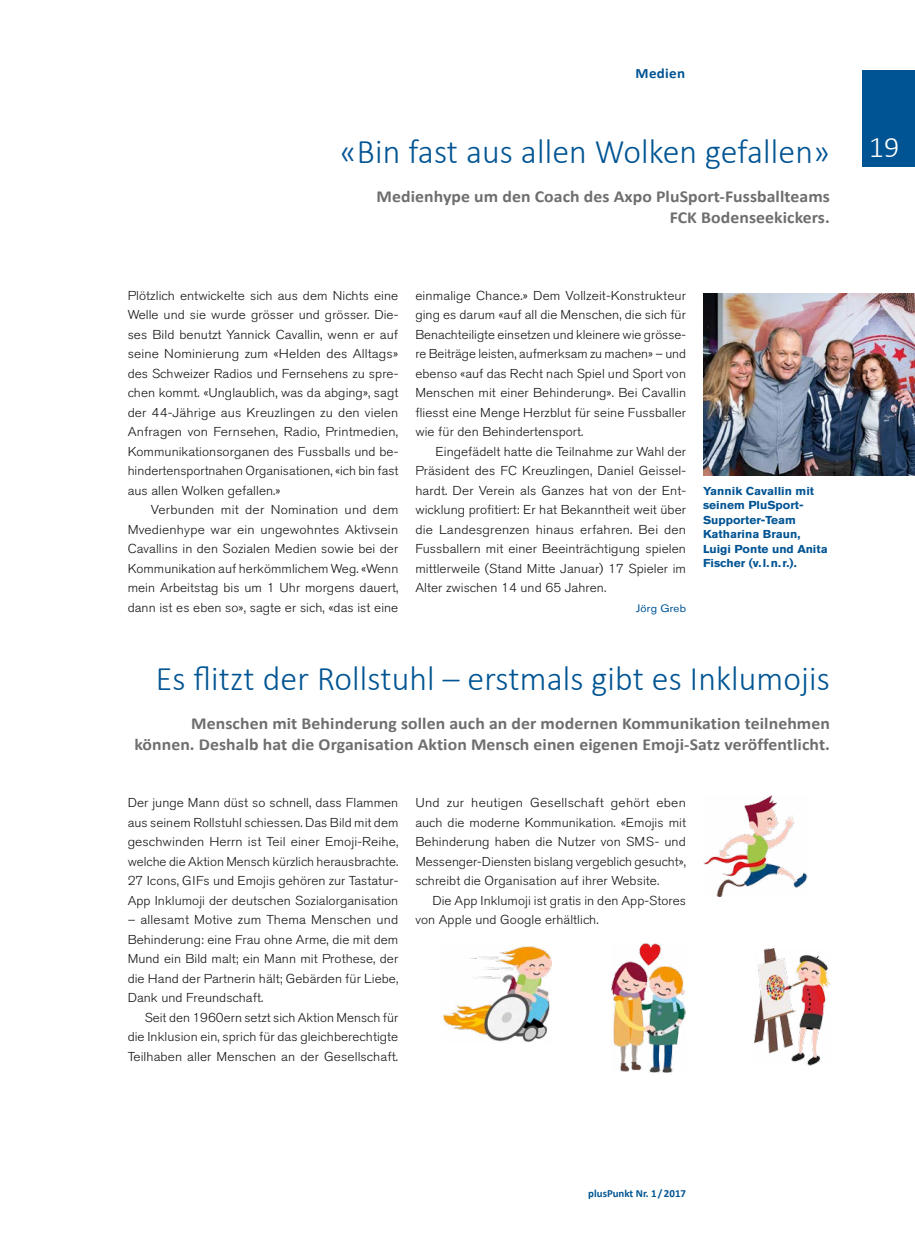
<style>
.page{position:relative;width:915px;height:1234px;background:#fff}
.page>*{position:absolute;margin:0;border:0;box-sizing:border-box;transform-origin:0 0}
.H2_01_hauptitel_kleiner{font:300 34.5px "Calibri";letter-spacing:.005em;color:#005493}
.t1{font:300 30px "Calibri";color:#fff}
.P_01_lead{font:700 16.8px/21px "Calibri";letter-spacing:.005em;color:#6e6e6e;text-align:right;scale:1.05 1}
.H1_01_kolumnentitel{font:700 14.25px "Calibri";letter-spacing:.02em;color:#005493;scale:1.05 1}
.P_01_lauftext_oe{font:300 12.9px/19.5px "Akzidenz Grotesk BE";letter-spacing:.005em;color:#181716;text-align:justify;scale:1.06 1}
.P_01_lauftext_me{font:300 12.9px/19.5px "Akzidenz Grotesk BE";letter-spacing:.005em;color:#181716;text-align:justify;scale:1.07 1}
.P_01_lauftext_me-2{font:300 12.9px/19.5px "Akzidenz Grotesk BE";letter-spacing:.005em;color:#181716;text-align:justify;scale:1.05 1}
.P_01_lauftext_me-3{font:300 12.9px/19.5px "Akzidenz Grotesk BE";letter-spacing:.005em;color:#181716;text-align:justify;scale:1.06 1}
.P_01_lauftext_oe-2{font:300 12.9px/19.5px "Akzidenz Grotesk BE";letter-spacing:.005em;color:#181716;text-align:justify;scale:1.05 1}
.P_01_lauftext_oe-3{font:300 12.9px/19.5px "Akzidenz Grotesk BE";letter-spacing:.005em;color:#181716;text-align:justify;scale:1.07 1}
.P_01_lauftext_me-4{font:300 12.9px/19.5px "Akzidenz Grotesk BE";letter-spacing:.005em;color:#181716;text-align:justify;scale:1.04 1}
.P_01_Bildlegende_linksbündig{font:700 11.4px/14.4px "Akzidenz Grotesk BE";color:#005493;scale:1.05 1}
.t2{font:700 10.8px "Calibri";color:#005493}
.P_01_autor{font:10.65px "Akzidenz Grotesk BE";letter-spacing:.02em;color:#005493;scale:1.05 1}
</style>
<div class="page">
<div style="left:862px;top:71px;width:52px;height:96px;background:#005493"></div>
<img style="left:703px;top:293px;width:211px;height:182px">
<img style="left:703px;top:795px;width:104px;height:101px">
<img style="left:443px;top:946px;width:108px;height:96px">
<img style="left:611px;top:943px;width:74px;height:128px">
<img style="left:754px;top:948px;width:75px;height:117px">
<h1 class="H1_01_kolumnentitel" style="left:635px;top:64px;width:49px">Medien</h1>
<h2 class="H2_01_hauptitel_kleiner" style="left:340px;top:130px;width:491px">«Bin fast aus allen Wolken gefallen»</h2>
<p class="P_01_lead" style="left:376px;top:186px;width:433px">Medienhype um den Coach des Axpo PluSport-Fussballteams<br>FCK -Bodenseekickers.</p>
<p class="P_01_lauftext_oe" style="left:128px;top:286px;width:257px">Plötzlich entwickelte sich aus dem Nichts eine Welle und sie wurde grösser und grösser. Die&shy;ses Bild benutzt Yannick Cavallin, wenn er auf seine Nominierung zum «Helden des Alltags» des Schweizer Radios und Fernsehens zu spre&shy;chen kommt. «Unglaublich, was da abging», sagt der 44-Jährige aus Kreuzlingen zu den vielen Anfragen von Fernsehen, Radio, Printmedien, Kommunikationsorganen des Fussballs und be&shy;hindertensportnahen Organisationen, «ich bin fast aus allen Wolken gefallen.»</p>
<p class="P_01_lauftext_me" style="left:128px;top:500px;width:254px;text-indent:23px">Verbunden mit der Nomination und dem Mvedienhype war ein ungewohntes Aktivsein Cavallins in den Sozialen Medien sowie bei der Kommunikation auf herkömmlichem Weg. «Wenn mein Arbeitstag bis um 1 Uhr morgens dauert, dann ist es eben so», sagte er sich, «das ist eine</p>
<p class="P_01_lauftext_me-3" style="left:415px;top:286px;width:257px">einmalige Chance.» Dem Vollzeit-Konstrukteur ging es darum «auf all die Menschen, die sich für Benachteiligte einsetzen und kleinere wie grösse&shy;re Beiträge leisten, aufmerksam zu machen» – und ebenso «auf das Recht nach Spiel und Sport von Menschen mit einer Behinderung». Bei Cavallin fliesst eine Menge Herzblut für seine Fussballer wie für den Behindertensport.</p>
<p class="P_01_lauftext_me-2" style="left:415px;top:442px;width:259px;text-indent:20px">Eingefädelt hatte die Teilnahme zur Wahl der Präsident des FC Kreuzlingen, Daniel Geissel&shy;hardt. Der Verein als Ganzes hat von der Ent&shy;wicklung profitiert: Er hat Bekanntheit weit über die Landesgrenzen hinaus erfahren. Bei den Fussballern mit einer Beeinträchtigung spielen mittlerweile (Stand Mitte Januar) 17 Spieler im Alter zwischen 14 und 65 Jahren.</p>
<p class="P_01_autor" style="left:636px;top:601px;width:49px">Jörg Greb</p>
<p class="P_01_Bildlegende_linksbündig" style="left:702px;top:483px;width:120px">Yannik Cavallin mit seinem PluSport-<br>Supporter-Team<br>Katharina Braun,<br>Luigi Ponte und Anita<br>Fischer (v.l.n.r.).</p>
<h2 class="H2_01_hauptitel_kleiner" style="left:156px;top:657px;width:675px">Es flitzt der Rollstuhl – erstmals gibt es Inklumojis</h2>
<p class="P_01_lead" style="left:134px;top:712px;width:663px">Menschen mit Behinderung sollen auch an der modernen Kommunikation teilnehmen können. Deshalb hat die Organisation Aktion Mensch einen eigenen Emoji-Satz veröffentlicht.</p>
<p class="P_01_lauftext_oe-2" style="left:128px;top:793px;width:259px">Der junge Mann düst so schnell, dass Flammen aus seinem Rollstuhl schiessen. Das Bild mit dem geschwinden Herrn ist Teil einer Emoji-Reihe, welche die Aktion Mensch kürzlich herausbrachte.<br>27 Icons, GIFs und Emojis gehören zur Tastatur-App Inklumoji der deutschen Sozialorganisation</p>
<p class="P_01_lauftext_oe-3" style="left:128px;top:910px;width:254px">– allesamt Motive zum Thema Menschen und Behinderung: eine Frau ohne Arme, die mit dem Mund ein Bild malt; ein Mann mit Prothese, der die Hand der Partnerin hält; Gebärden für Liebe, Dank und Freundschaft.</p>
<p class="P_01_lauftext_me-4" style="left:128px;top:1007px;width:262px;text-indent:17px">Seit den 1960ern setzt sich Aktion Mensch für die Inklusion ein, sprich für das gleichberechtigte Teilhaben aller Menschen an der Gesellschaft.</p>
<p class="P_01_lauftext_me" style="left:415px;top:793px;width:254px">Und zur heutigen Gesellschaft gehört eben auch die moderne Kommunikation. «Emojis mit Behinderung haben die Nutzer von SMS- und Messenger-Diensten bislang vergeblich gesucht», schreibt die Organisation auf ihrer Website.</p>
<p class="P_01_lauftext_me-2" style="left:415px;top:890px;width:259px;text-indent:17px">Die App Inklumoji ist gratis in den App-Stores von Apple und Google erhältlich.</p>
<h2 class="t1" style="left:868px;top:129px;width:32px">19</h2>
<p class="t2" style="left:588px;top:1186px;width:99px">plusPunkt Nr. 1 / 2017</p>
</div>
